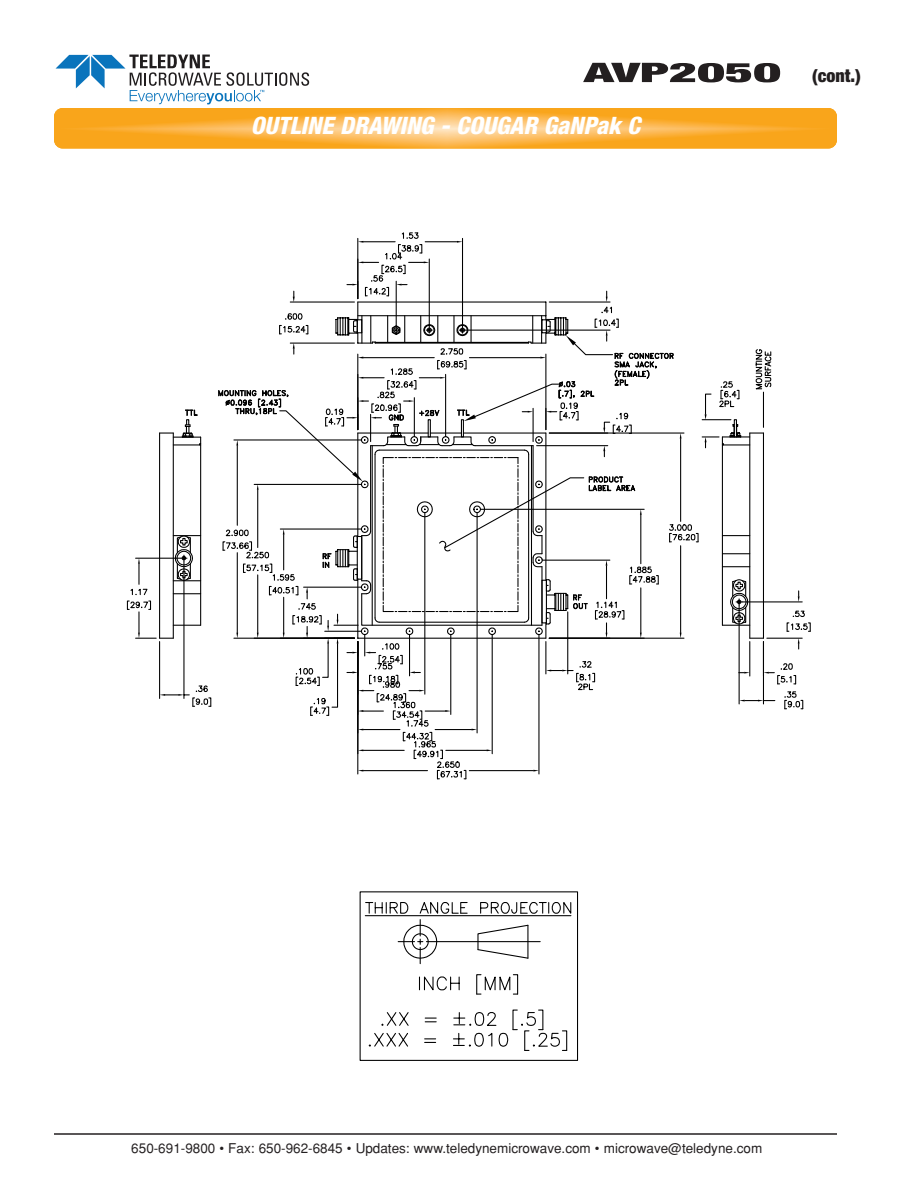
<style>
.page{position:relative;width:918px;height:1188px;background:#fff}
.page>*{position:absolute;margin:0;border:0;box-sizing:border-box;transform-origin:0 0}
.t1{font:900 condensed 27px "Helvetica Neue";color:#231f20;scale:2 1}
.t2{font:italic 800 condensed 24px "Helvetica Neue";color:#fff}
.t3{font:13.5px "Helvetica";color:#231f20}
.s1{font-size:18px}
</style>
<div class="page">
<hr style="left:54px;top:1133px;width:783px;height:2px;background:#231f20">
<svg style="left:56px;top:55px;width:253px;height:49px"></svg>
<svg style="left:54px;top:108px;width:783px;height:40px;background:#fab13c"></svg>
<svg style="left:126px;top:232px;width:685px;height:548px"></svg>
<hr style="left:365px;top:915px;width:206px;height:1px;background:#000">
<svg style="left:366px;top:902px;width:206px;height:63px"></svg>
<svg style="left:419px;top:976px;width:41px;height:15px"></svg>
<svg style="left:476px;top:974px;width:43px;height:21px"></svg>
<svg style="left:368px;top:1009px;width:200px;height:42px"></svg>
<div style="left:360px;top:891px;width:218px;height:170px;border:1px solid #000"></div>
<h1 class="t1" style="left:584px;top:63px;width:140px">AVP2050 <span class="s1">(cont.)</span></h1>
<h2 class="t2" style="left:251px;top:117px;width:391px">OUTLINE DRAWING - COUGAR GaNPak C</h2>
<p class="t3" style="left:131px;top:1140px;width:632px">650-691-9800 • Fax: 650-962-6845 • Updates: www.teledynemicrowave.com • microwave@teledyne.com</p>
</div>
